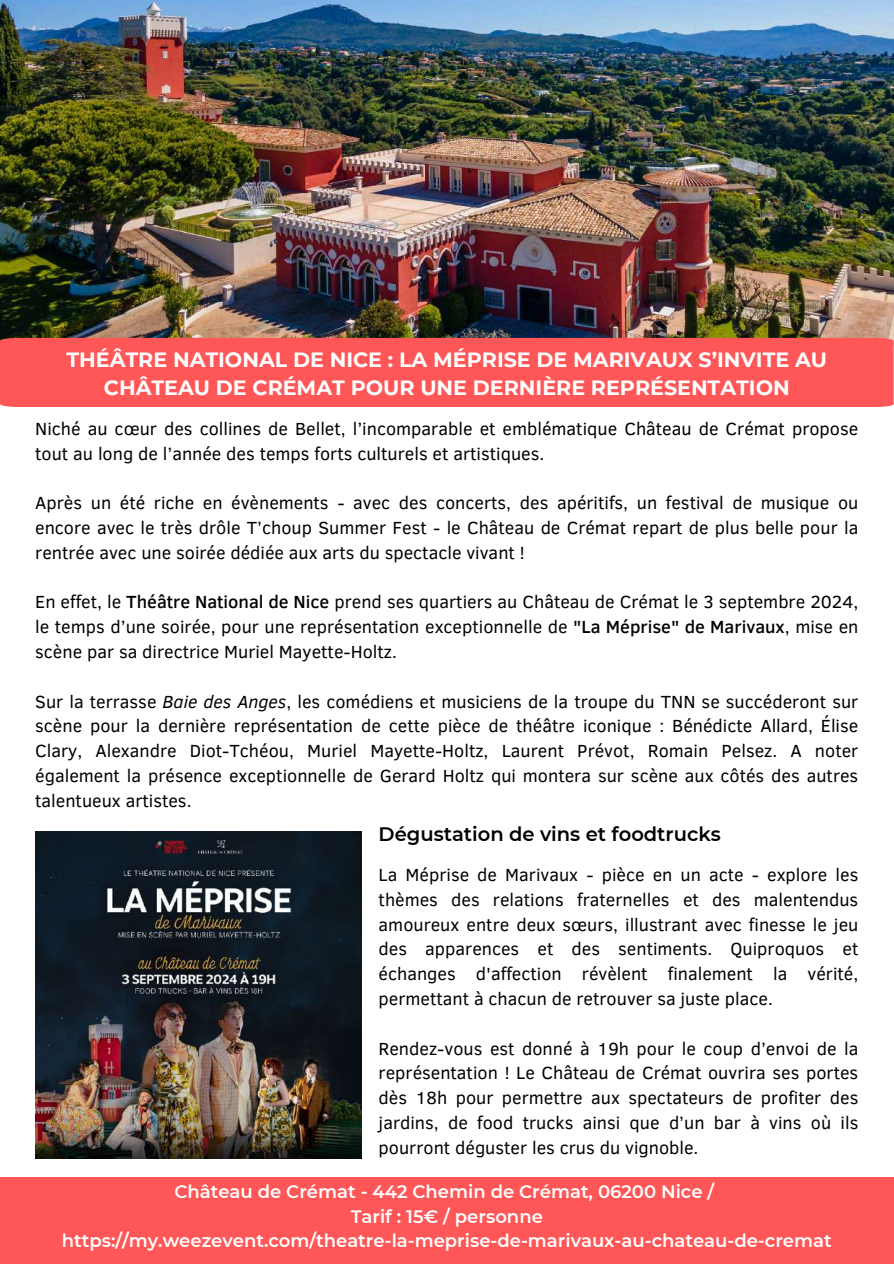
<style>
.page{position:relative;width:894px;height:1264px;background:#fff}
.page>*{position:absolute;margin:0;border:0;box-sizing:border-box;transform-origin:0 0}
.t1{font:700 20.55px/28.7px "Montserrat";color:#fff;text-align:center}
.t2{font:600 19.5px "Montserrat";color:#000}
.t3{font:18px/24.8px "Clear Sans";color:#000;text-align:justify}
.t4{font:600 18px/24.8px "Montserrat";color:#fff;text-align:center}
.s1{font-weight:500}
.s2{font-style:italic}
</style>
<div class="page">
<div style="left:0;top:1177px;width:893px;height:86px;background:#ff5757"></div>
<img style="left:0;top:0;width:893px;height:338px">
<div style="left:0;top:338px;width:893px;height:69px;background:#ff5757"></div>
<img style="left:35px;top:831px;width:326px;height:327px">
<p class="t1" style="left:66px;top:345px;width:761px">THÉÂTRE NATIONAL DE NICE : LA MÉPRISE DE MARIVAUX S’INVITE AU<br>CHÂTEAU DE CRÉMAT POUR UNE DERNIÈRE REPRÉSENTATION</p>
<p class="t3" style="left:35px;top:415px;width:824px">Niché au cœur des collines de Bellet, l’incomparable et emblématique Château de Crémat propose tout au long de l’année des temps forts culturels et artistiques.</p>
<p class="t3" style="left:35px;top:490px;width:824px">Après un été riche en évènements - avec des concerts, des apéritifs, un festival de musique ou encore avec le très drôle T’choup Summer Fest - le Château de Crémat repart de plus belle pour la rentrée avec une soirée dédiée aux arts du spectacle vivant !</p>
<p class="t3" style="left:35px;top:589px;width:824px">En effet, le <span class="s1">Théâtre National de Nice</span> prend ses quartiers au Château de Crémat le 3 septembre 2024, le temps d’une soirée, pour une représentation exceptionnelle de <span class="s1">"La Méprise" de Marivaux</span>, mise en scène par sa directrice Muriel Mayette-Holtz.</p>
<p class="t3" style="left:35px;top:688px;width:824px">Sur la terrasse <span class="s2">Baie des Anges</span>, les comédiens et musiciens de la troupe du TNN se succéderont sur scène pour la dernière représentation de cette pièce de théâtre iconique : Bénédicte Allard, Élise Clary, Alexandre Diot-Tchéou, Muriel Mayette-Holtz, Laurent Prévot, Romain Pelsez. A noter également la présence exceptionnelle de Gerard Holtz qui montera sur scène aux côtés des autres talentueux artistes.</p>
<p class="t2" style="left:378px;top:822px;width:343px">Dégustation de vins et foodtrucks</p>
<p class="t3" style="left:378px;top:861px;width:481px">La Méprise de Marivaux - pièce en un acte - explore les thèmes des relations fraternelles et des malentendus amoureux entre deux sœurs, illustrant avec finesse le jeu des apparences et des sentiments. Quiproquos et échanges d'affection révèlent finalement la vérité, permettant à chacun de retrouver sa juste place.</p>
<p class="t3" style="left:378px;top:1034px;width:481px">Rendez-vous est donné à 19h pour le coup d’envoi de la représentation ! Le Château de Crémat ouvrira ses portes dès 18h pour permettre aux spectateurs de profiter des jardins, de food trucks ainsi que d’un bar à vins où ils pourront déguster les crus du vignoble.</p>
<p class="t4" style="left:62px;top:1178px;width:771px">Château de Crémat - 442 Chemin de Crémat, 06200 Nice /<br>Tarif : 15€ / personne https://my.weezevent.com/theatre-la-meprise-de-marivaux-au-chateau-de-cremat</p>
</div>
